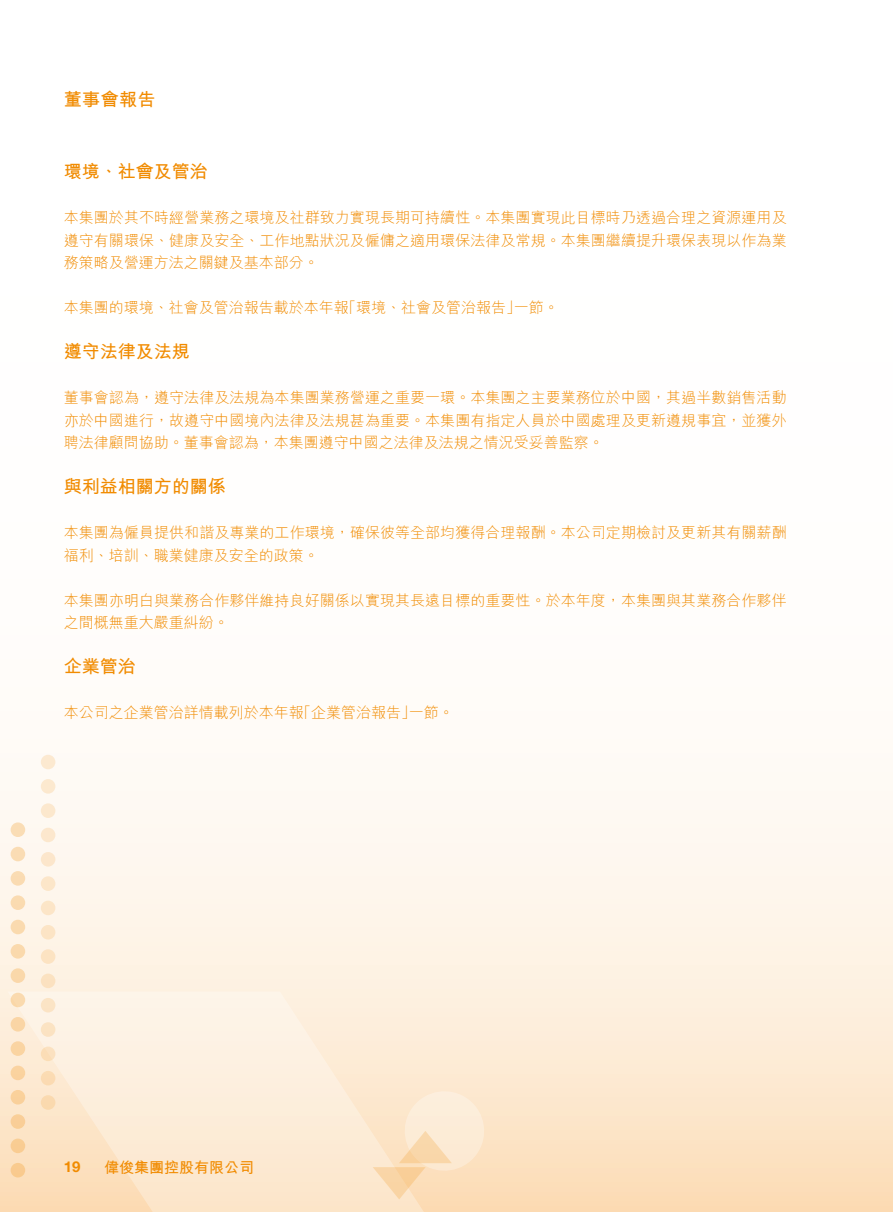
<style>
.page{position:relative;width:893px;height:1212px;background:#fff}
.page>*{position:absolute;margin:0;border:0;box-sizing:border-box;transform-origin:0 0}
.t1{font:700 18px "M Hei HK";color:#f18b00}
.t2{font:300 15px/22.5px "M Hei HK";letter-spacing:.005em;color:#f18b00;text-align:justify}
.t3{font:700 15px "M Hei HK";color:#f18b00}
.t4{font:700 15px "Helvetica Neue LT Std";color:#f18b00}
</style>
<div class="page">
<svg style="left:0;top:754px;width:893px;height:458px"></svg>
<svg style="left:7px;top:991px;width:437px;height:221px;background:#fcebd6"></svg>
<svg style="left:41px;top:755px;width:14px;height:355px;background:#fcebd6"></svg>
<svg style="left:11px;top:822px;width:14px;height:355px;background:#fbe2c1"></svg>
<svg style="left:373px;top:1091px;width:111px;height:108px;background:#fbe3c6"></svg>
<p class="t1" style="left:64px;top:87px;width:93px">董事會報告</p>
<p class="t1" style="left:64px;top:158px;width:145px">環境、社會及管治</p>
<p class="t2" style="left:64px;top:206px;width:724px">本集團於其不時經營業務之環境及社群致力實現長期可持續性。本集團實現此目標時乃透過合理之資源運用及遵守有關環保、健康及安全、工作地點狀況及僱傭之適用環保法律及常規。本集團繼續提升環保表現以作為業務策略及營運方法之關鍵及基本部分。</p>
<p class="t2" style="left:514px;top:296px;width:46px">一節。</p>
<p class="t2" style="left:64px;top:296px;width:286px">本集團的環境、社會及管治報告載於本年報</p>
<p class="t1" style="left:64px;top:338px;width:127px">遵守法律及法規</p>
<p class="t2" style="left:64px;top:386px;width:724px">董事會認為，遵守法律及法規為本集團業務營運之重要一環。本集團之主要業務位於中國，其過半數銷售活動亦於中國進行，故遵守中國境內法律及法規甚為重要。本集團有指定人員於中國處理及更新遵規事宜，並獲外聘法律顧問協助。董事會認為，本集團遵守中國之法律及法規之情況受妥善監察。</p>
<p class="t1" style="left:64px;top:473px;width:163px">與利益相關方的關係</p>
<p class="t2" style="left:64px;top:521px;width:724px">本集團為僱員提供和諧及專業的工作環境，確保彼等全部均獲得合理報酬。本公司定期檢討及更新其有關薪酬福利、培訓、職業健康及安全的政策。</p>
<p class="t2" style="left:64px;top:589px;width:724px">本集團亦明白與業務合作夥伴維持良好關係以實現其長遠目標的重要性。於本年度，本集團與其業務合作夥伴之間概無重大嚴重糾紛。</p>
<p class="t1" style="left:64px;top:653px;width:73px">企業管治</p>
<p class="t2" style="left:409px;top:701px;width:46px">一節。</p>
<p class="t2" style="left:341px;top:296px;width:182px">「環境、社會及管治報告」</p>
<p class="t2" style="left:64px;top:701px;width:241px">本公司之企業管治詳情載列於本年報</p>
<p class="t2" style="left:296px;top:701px;width:122px">「企業管治報告」</p>
<p class="t4" style="left:64px;top:1157px;width:18px">19</p>
<p class="t3" style="left:104px;top:1156px;width:151px">偉俊集團控股有限公司</p>
</div>
